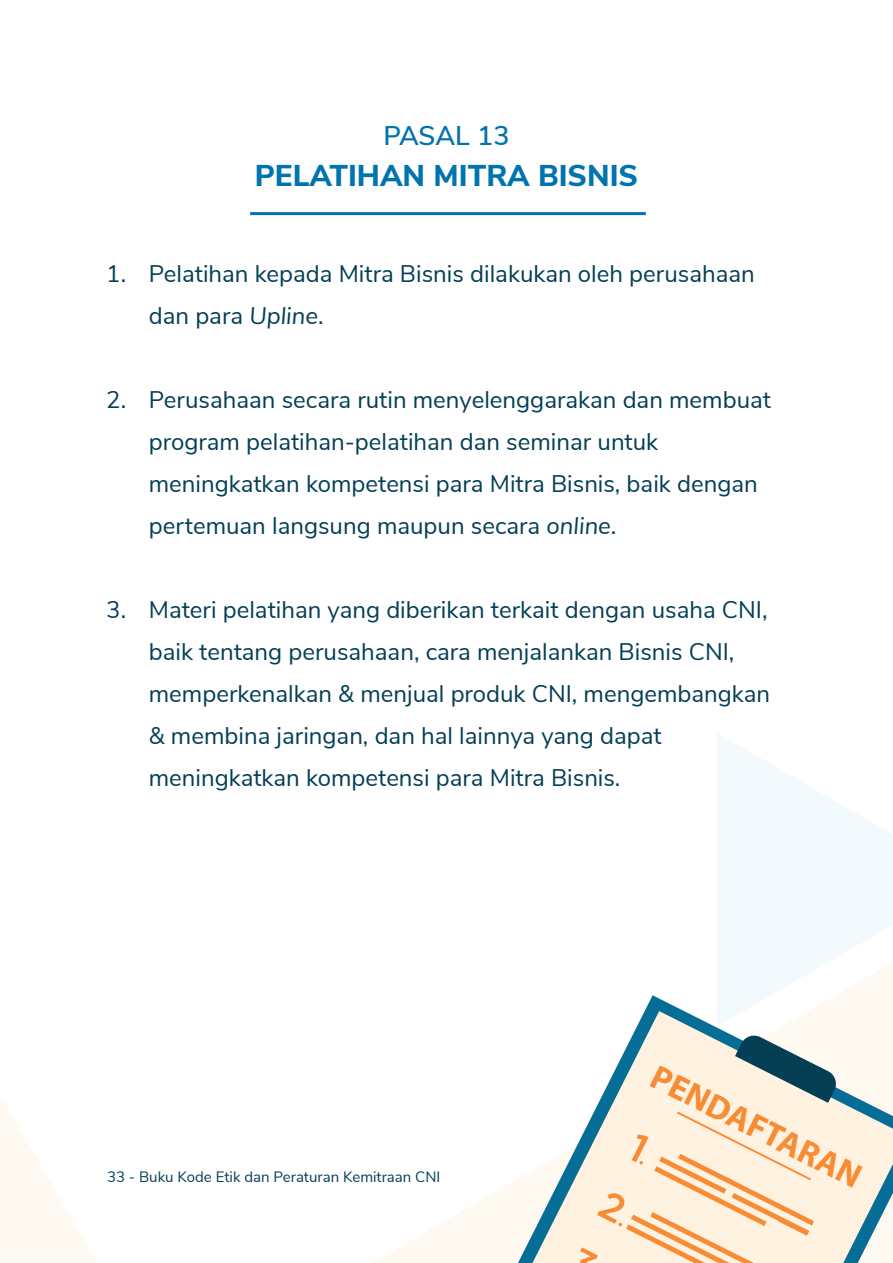
<style>
.page{position:relative;width:893px;height:1263px;background:#fff}
.page>*{position:absolute;margin:0;border:0;box-sizing:border-box;transform-origin:0 0}
.t1{font:700 34.2px "Myriad Pro";color:#f78c34}
.t2{font:800 30px "Nunito Sans";color:#0074ae}
.t3{font:600 27px "Nunito Sans";letter-spacing:-.005em;color:#0074ae}
.t4{font:24px/42px "Nunito Sans";color:#043f56}
.t5{font:15px "Nunito Sans";color:#043f56}
.s1{font-style:italic}
</style>
<div class="page">
<svg style="left:0;top:1096px;width:97px;height:167px;fill:#fefbf4"></svg>
<svg style="left:373px;top:1179px;width:145px;height:84px;fill:#fefaf3"></svg>
<svg style="left:718px;top:734px;width:175px;height:261px;fill:#f3fafd"></svg>
<svg style="left:518px;top:995px;width:375px;height:268px"></svg>
<svg style="left:532px;top:1011px;width:361px;height:252px"></svg>
<svg style="left:735px;top:1034px;width:103px;height:69px"></svg>
<svg style="left:570px;top:1111px;width:244px;height:152px;background:#f7e2ca"></svg>
<hr style="left:250px;top:212px;width:396px;height:3px;background:#0074ae">
<p class="t3" style="left:383px;top:116px;width:128px">PASAL 13</p>
<p class="t2" style="left:255px;top:153px;width:385px">PELATIHAN MITRA BISNIS</p>
<p class="t4" style="left:106px;top:251px;width:21px">1.</p>
<p class="t4" style="left:149px;top:251px;width:607px">Pelatihan kepada Mitra Bisnis dilakukan oleh perusahaan dan para <span class="s1">Upline</span>.</p>
<p class="t4" style="left:106px;top:377px;width:21px">2.</p>
<p class="t4" style="left:149px;top:377px;width:624px">Perusahaan secara rutin menyelenggarakan dan membuat program pelatihan-pelatihan dan seminar untuk meningkatkan kompetensi para Mitra Bisnis, baik dengan pertemuan langsung maupun secara <span class="s1">online</span>.</p>
<p class="t4" style="left:106px;top:587px;width:21px">3.</p>
<p class="t4" style="left:149px;top:587px;width:623px">Materi pelatihan yang diberikan terkait dengan usaha CNI, baik tentang perusahaan, cara menjalankan Bisnis CNI, memperkenalkan &amp; menjual produk CNI, mengembangkan &amp; membina jaringan, dan hal lainnya yang dapat meningkatkan kompetensi para Mitra Bisnis.</p>
<p class="t5" style="left:107px;top:1166px;width:335px">33 - Buku Kode Etik dan Peraturan Kemitraan CNI</p>
<h1 class="t1" style="left:664px;top:1054px;width:233px;rotate:27deg">PENDAFTARAN</h1>
</div>
